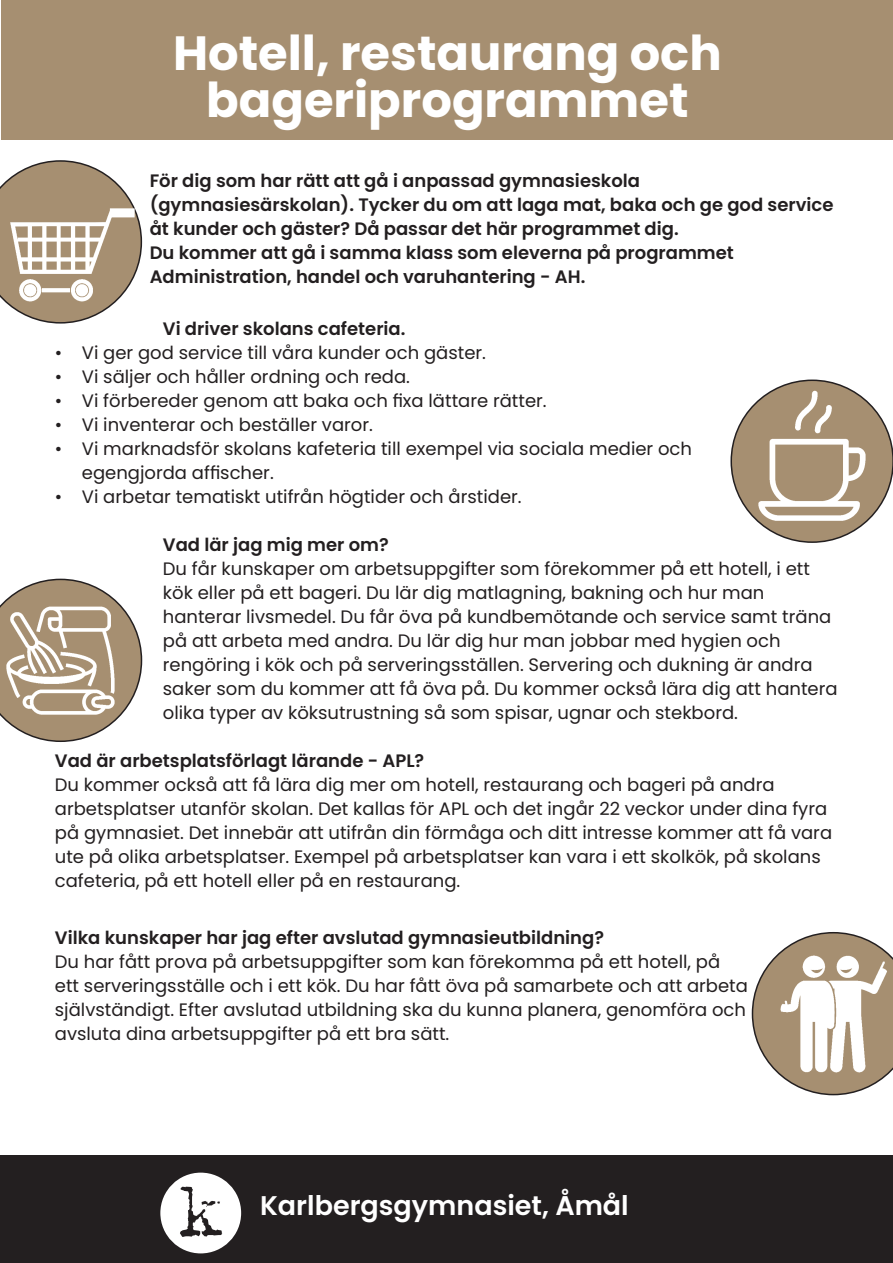
<style>
.page{position:relative;width:893px;height:1263px;background:#fff}
.page>*{position:absolute;margin:0;border:0;box-sizing:border-box;transform-origin:0 0}
.t1{font:700 48px/46.5px "Poppins";color:#fff;text-align:center}
.t2{font:600 27px "Poppins";color:#fff}
.t3{font:18px/24px "Poppins";color:#231f20}
.t4{font:600 18px/24px "Poppins";color:#231f20}
</style>
<div class="page">
<div style="left:2px;top:0;width:891px;height:140px;background:#a68f71"></div>
<div style="left:0;top:1155px;width:893px;height:108px;background:#231f20"></div>
<div style="left:160px;top:1172px;width:81px;height:81px;background:#fff;border-radius:50%"></div>
<svg style="left:180px;top:1187px;width:42px;height:50px"></svg>
<svg style="left:0;top:181px;width:142px;height:122px"></svg>
<div style="left:731px;top:380px;width:162px;height:162px;background:#a68f71;border-radius:50%"></div>
<img style="left:754px;top:381px;width:116px;height:157px">
<svg style="left:752px;top:932px;width:141px;height:163px"></svg>
<svg style="left:0;top:579px;width:142px;height:163px"></svg>
<img style="left:6px;top:160px;width:135px;height:164px">
<h1 class="t1" style="left:173px;top:30px;width:550px">Hotell, restaurang och bageriprogrammet</h1>
<p class="t4" style="left:150px;top:168px;width:685px">För dig som har rätt att gå i anpassad gymnasieskola (gymnasiesärskolan). Tycker du om att laga mat, baka och ge god service åt kunder och gäster? Då passar det här programmet dig.<br>Du kommer att gå i samma klass som eleverna på programmet Administration, handel och varuhantering - AH.</p>
<p class="t4" style="left:163px;top:317px;width:244px">Vi driver skolans cafeteria.</p>
<p class="t3" style="left:55px;top:341px;width:433px">• Vi ger god service till våra kunder och gäster.</p>
<p class="t3" style="left:55px;top:365px;width:357px">• Vi säljer och håller ordning och reda.</p>
<p class="t3" style="left:55px;top:389px;width:493px">• Vi förbereder genom att baka och fixa lättare rätter.</p>
<p class="t3" style="left:55px;top:413px;width:319px">• Vi inventerar och beställer varor.</p>
<p class="t3" style="left:82px;top:437px;width:612px;text-indent:-27px">• Vi marknadsför skolans kafeteria till exempel via sociala medier och egengjorda affischer.</p>
<p class="t3" style="left:55px;top:485px;width:468px">• Vi arbetar tematiskt utifrån högtider och årstider.</p>
<p class="t4" style="left:163px;top:533px;width:227px">Vad lär jag mig mer om?</p>
<p class="t3" style="left:163px;top:557px;width:676px">Du får kunskaper om arbetsuppgifter som förekommer på ett hotell, i ett kök eller på ett bageri. Du lär dig matlagning, bakning och hur man hanterar livsmedel. Du får öva på kundbemötande och service samt träna på att arbeta med andra. Du lär dig hur man jobbar med hygien och rengöring i kök och på serveringsställen. Servering och dukning är andra saker som du kommer att få öva på. Du kommer också lära dig att hantera olika typer av köksutrustning så som spisar, ugnar och stekbord.</p>
<p class="t4" style="left:55px;top:749px;width:371px">Vad är arbetsplatsförlagt lärande - APL?</p>
<p class="t3" style="left:55px;top:773px;width:779px">Du kommer också att få lära dig mer om hotell, restaurang och bageri på andra arbetsplatser utanför skolan. Det kallas för APL och det ingår 22 veckor under dina fyra på gymnasiet. Det innebär att utifrån din förmåga och ditt intresse kommer att få vara ute på olika arbetsplatser. Exempel på arbetsplatser kan vara i ett skolkök, på skolans cafeteria, på ett hotell eller på en restaurang.</p>
<p class="t4" style="left:55px;top:926px;width:551px">Vilka kunskaper har jag efter avslutad gymnasieutbildning?</p>
<p class="t3" style="left:55px;top:950px;width:695px">Du har fått prova på arbetsuppgifter som kan förekomma på ett hotell, på ett serveringsställe och i ett kök. Du har fått öva på samarbete och att arbeta självständigt. Efter avslutad utbildning ska du kunna planera, genomföra och avsluta dina arbetsuppgifter på ett bra sätt.</p>
<h2 class="t2" style="left:260px;top:1189px;width:370px">Karlbergsgymnasiet, Åmål</h2>
</div>
